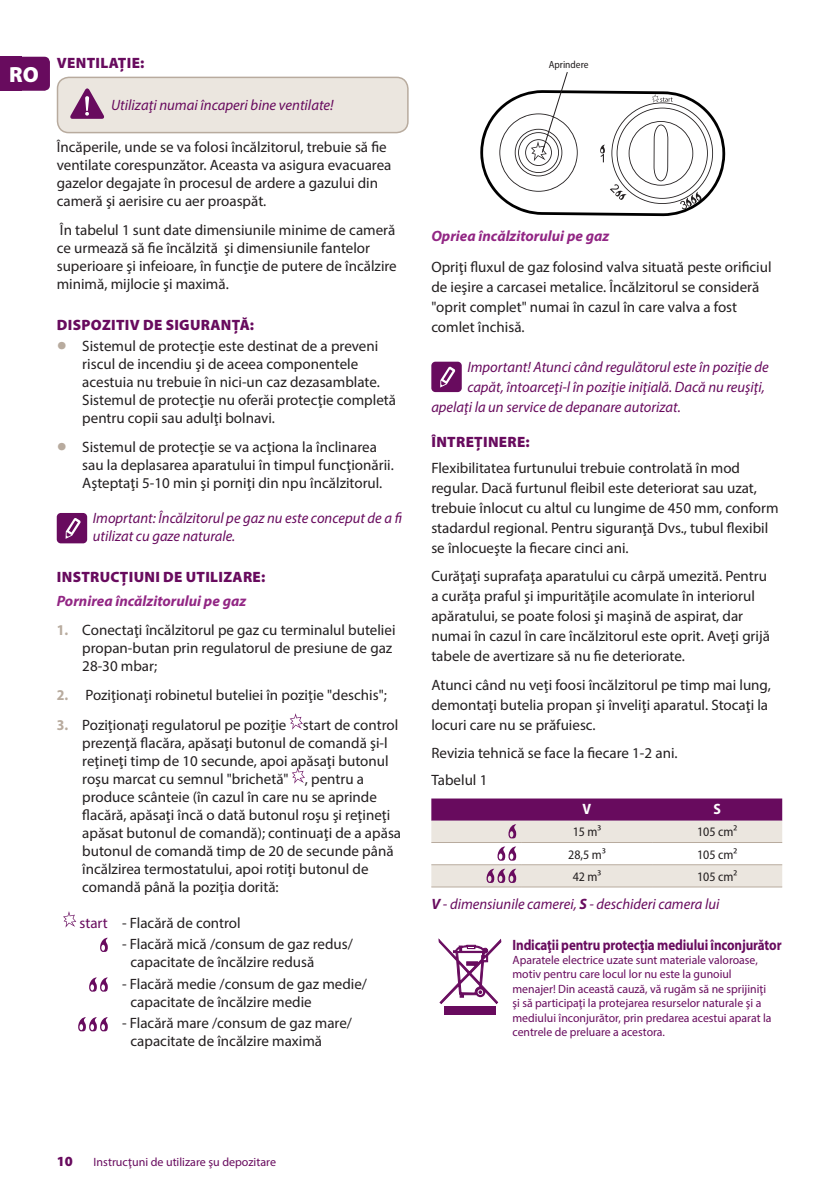
<style>
.page{position:relative;width:840px;height:1191px;background:#fff}
.page>*{position:absolute;margin:0;border:0;box-sizing:border-box;transform-origin:0 0}
.t1{font:900 22px "Myriad Pro";color:#fff}
.Body_Text{font:15px/18px "Myriad Pro";color:#231f20}
.Header_Text{font:italic 15px/18px "Myriad Pro";color:#680b5e}
.Header_Text-2{font:900 15px "Myriad Pro";letter-spacing:.02em;color:#680b5e}
.Body_Text-2{font:italic 700 15px "Myriad Pro";color:#922684}
.Body_Text-3{font:700 15px "Myriad Pro";letter-spacing:-.01em;color:#680b5e;scale:.87 1}
.Body_Text-4{font:italic 15px "Myriad Pro";color:#680b5e}
.Body_Text-5{font:15px "Myriad Pro";color:#680b5e}
.Table_info{font:700 semi-condensed 15px "Myriad Pro";color:#fff}
.Body_Text-6{font:900 14px "Myriad Pro";color:#680b5e}
.Table_info-2{font:semi-condensed 13px "Myriad Pro";color:#231f20}
.Body_Text-7{font:12px/14.4px "Myriad Pro";color:#680b5e}
.t2{font:semi-condensed 10.4px "Myriad Pro";color:#231f20}
.s1{font-size:36px;color:#b8ab9e}
.s2{font-weight:700;font-stretch:semi-condensed;color:#b8ab9e}
.s3{font-weight:700}
</style>
<div class="page">
<div style="left:0;top:57px;width:22px;height:34px;background:#680b5e"></div>
<div style="left:0;top:57px;width:50px;height:34px;background:#680b5e;border-radius:6px"></div>
<div style="left:57px;top:77px;width:350px;height:56px;background:#ebe6df;border-radius:11px"></div>
<svg style="left:70px;top:88px;width:34px;height:31px"></svg>
<div style="left:57px;top:77px;width:351px;height:56px;border:2px solid #b8ab9e;border-radius:11px"></div>
<div style="left:57px;top:513px;width:30px;height:30px;background:#680b5e;border-radius:4px"></div>
<svg style="left:66px;top:518px;width:15px;height:21px"></svg>
<svg style="left:289px;top:713px;width:14px;height:16px"></svg>
<svg style="left:292px;top:767px;width:13px;height:16px"></svg>
<svg style="left:63px;top:911px;width:13px;height:16px"></svg>
<svg style="left:100px;top:937px;width:8px;height:15px"></svg>
<svg style="left:89px;top:977px;width:19px;height:15px"></svg>
<svg style="left:78px;top:1017px;width:30px;height:15px"></svg>
<svg style="left:480px;top:72px;width:244px;height:144px"></svg>
<div style="left:431px;top:362px;width:30px;height:30px;background:#680b5e;border-radius:4px"></div>
<svg style="left:440px;top:366px;width:15px;height:21px"></svg>
<svg style="left:431px;top:798px;width:350px;height:89px"></svg>
<div style="left:444px;top:1006px;width:51px;height:9px;background:#680b5e"></div>
<svg style="left:438px;top:938px;width:63px;height:66px"></svg>
<h1 class="t1" style="left:9px;top:62px;width:31px">RO</h1>
<p class="Header_Text-2" style="left:57px;top:54px;width:89px">VENTILAŢIE:</p>
<p class="Header_Text" style="left:111px;top:96px;width:224px">Utilizaţi numai încaperi bine ventilate!</p>
<p class="Body_Text" style="left:57px;top:138px;width:336px">Încăperile, unde se va folosi încălzitorul, trebuie să fie ventilate corespunzător. Aceasta va asigura evacuarea gazelor degajate în procesul de ardere a gazului din cameră şi aerisire cu aer proaspăt.</p>
<p class="Body_Text" style="left:57px;top:221px;width:341px">În tabelul 1 sunt date dimensiunile minime de cameră ce urmează să fie încălzită şi dimensiunile fantelor superioare şi infeioare, în funcţie de putere de încălzire minimă, mijlocie şi maximă.</p>
<p class="Header_Text-2" style="left:57px;top:316px;width:199px">DISPOZITIV DE SIGURANŢĂ:</p>
<p class="Body_Text" style="left:82px;top:336px;width:315px;text-indent:-26px"><span class="s1">•</span> Sistemul de protecţie este destinat de a preveni riscul de incendiu şi de aceea componentele acestuia nu trebuie în nici-un caz dezasamblate.<br>Sistemul de protecţie nu oferăi protecţie completă pentru copii sau adulţi bolnavi.</p>
<p class="Body_Text" style="left:82px;top:438px;width:313px;text-indent:-26px"><span class="s1">•</span> Sistemul de protecţie se va acţiona la înclinarea sau la deplasarea aparatului în timpul funcţionării.<br>Aşteptaţi 5-10 min şi porniţi din npu încălzitorul.</p>
<p class="Header_Text" style="left:93px;top:509px;width:310px">Imoprtant: Încălzitorul pe gaz nu este conceput de a fi utilizat cu gaze naturale.</p>
<p class="Header_Text-2" style="left:57px;top:568px;width:210px">INSTRUCŢIUNI DE UTILIZARE:</p>
<p class="Body_Text-2" style="left:57px;top:591px;width:191px">Pornirea încălzitorului pe gaz</p>
<p class="Body_Text" style="left:82px;top:621px;width:314px;text-indent:-26px"><span class="s2">1.</span> Conectaţi încălzitorul pe gaz cu terminalul buteliei propan-butan prin regulatorul de presiune de gaz<br>28-30 mbar;</p>
<p class="Body_Text" style="left:57px;top:686px;width:331px"><span class="s2">2.</span> Poziţionaţi robinetul buteliei în poziţie "deschis";</p>
<p class="Body_Text" style="left:82px;top:715px;width:320px;text-indent:-26px"><span class="s2">3.</span> Poziţionaţi regulatorul pe poziţie start de control prezenţă flacăra, apăsaţi butonul de comandă şi-l reţineţi timp de 10 secunde, apoi apăsaţi butonul roşu marcat cu semnul "brichetă" , pentru a produce scânteie (în cazul în care nu se aprinde flacără, apăsaţi încă o dată butonul roşu şi reţineţi apăsat butonul de comandă); continuaţi de a apăsa butonul de comandă timp de 20 de secunde până încălzirea termostatului, apoi rotiţi butonul de comandă până la poziţia dorită:</p>
<p class="Body_Text-5" style="left:79px;top:913px;width:30px">start</p>
<p class="Body_Text" style="left:122px;top:913px;width:120px">- Flacără de control</p>
<p class="Body_Text" style="left:130px;top:934px;width:224px;text-indent:-9px">- Flacără mică /consum de gaz redus/ capacitate de încălzire redusă</p>
<p class="Body_Text" style="left:130px;top:974px;width:238px;text-indent:-9px">- Flacără medie /consum de gaz medie/ capacitate de încălzire medie</p>
<p class="Body_Text" style="left:130px;top:1014px;width:223px;text-indent:-9px">- Flacără mare /consum de gaz mare/ capacitate de încălzire maximă</p>
<p class="t2" style="left:548px;top:59px;width:41px">Aprindere</p>
<p class="Body_Text-2" style="left:431px;top:226px;width:179px">Opriea încălzitorului pe gaz</p>
<p class="Body_Text" style="left:431px;top:257px;width:341px;line-height:20px">Opriţi fluxul de gaz folosind valva situată peste orificiul de ieşire a carcasei metalice. Încălzitorul se consideră "oprit complet" numai în cazul în care valva a fost comlet închisă.</p>
<p class="Header_Text" style="left:467px;top:358px;width:302px">Important! Atunci când regulătorul este în poziţie de</p>
<p class="Header_Text" style="left:467px;top:378px;width:299px">capăt, întoarceţi-l în poziţie iniţială. Dacă nu reuşiţi,</p>
<p class="Header_Text" style="left:431px;top:398px;width:251px">apelaţi la un service de depanare autorizat.</p>
<p class="Header_Text-2" style="left:431px;top:433px;width:100px">ÎNTREŢINERE:</p>
<p class="Body_Text" style="left:431px;top:457px;width:348px;line-height:20px">Flexibilitatea furtunului trebuie controlată în mod regular. Dacă furtunul fleibil este deteriorat sau uzat, trebuie înlocut cu altul cu lungime de 450 mm, conform stadardul regional. Pentru siguranţă Dvs., tubul flexibil se înlocueşte la fiecare cinci ani.</p>
<p class="Body_Text" style="left:431px;top:566px;width:340px;line-height:20px">Curăţaţi suprafaţa aparatului cu cârpă umezită. Pentru a curăţa praful şi impurităţile acomulate în interiorul apăratului, se poate folosi şi maşină de aspirat, dar numai în cazul în care încălzitorul este oprit. Aveţi grijă tabele de avertizare să nu fie deteriorate.</p>
<p class="Body_Text" style="left:431px;top:674px;width:341px;line-height:20px">Atunci când nu veţi foosi încălzitorul pe timp mai lung, demontaţi butelia propan şi înveliţi aparatul. Stocaţi la locuri care nu se prăfuiesc.</p>
<p class="Body_Text" style="left:431px;top:744px;width:248px">Revizia tehnică se face la fiecare 1-2 ani.</p>
<p class="Body_Text" style="left:431px;top:770px;width:57px">Tabelul 1</p>
<p class="Table_info" style="left:582px;top:800px;width:10px">V</p>
<p class="Table_info" style="left:713px;top:800px;width:9px">S</p>
<p class="Table_info-2" style="left:572px;top:825px;width:30px">15 m³</p>
<p class="Table_info-2" style="left:696px;top:825px;width:42px">105 cm²</p>
<p class="Table_info-2" style="left:568px;top:847px;width:39px">28,5 m³</p>
<p class="Table_info-2" style="left:696px;top:847px;width:42px">105 cm²</p>
<p class="Table_info-2" style="left:572px;top:869px;width:30px">42 m³</p>
<p class="Table_info-2" style="left:696px;top:869px;width:42px">105 cm²</p>
<p class="Body_Text-4" style="left:431px;top:894px;width:289px"><span class="s3">V</span> - dimensiunile camerei, <span class="s3">S</span> - deschideri camera lui</p>
<p class="Body_Text-3" style="left:512px;top:934px;width:310px">Indicaţii pentru protecţia mediului înconjurător</p>
<p class="Body_Text-7" style="left:512px;top:952px;width:260px">Aparatele electrice uzate sunt materiale valoroase, motiv pentru care locul lor nu este la gunoiul menajer! Din această cauză, vă rugăm să ne sprijiniţi şi să participaţi la protejarea resurselor naturale şi a mediului înconjurător, prin predarea acestui aparat la centrele de preluare a acestora.</p>
<p class="Body_Text-6" style="left:57px;top:1153px;width:18px">10</p>
<p class="Body_Text-7" style="left:94px;top:1154px;width:184px">Instrucţuni de utilizare şu depozitare</p>
</div>
